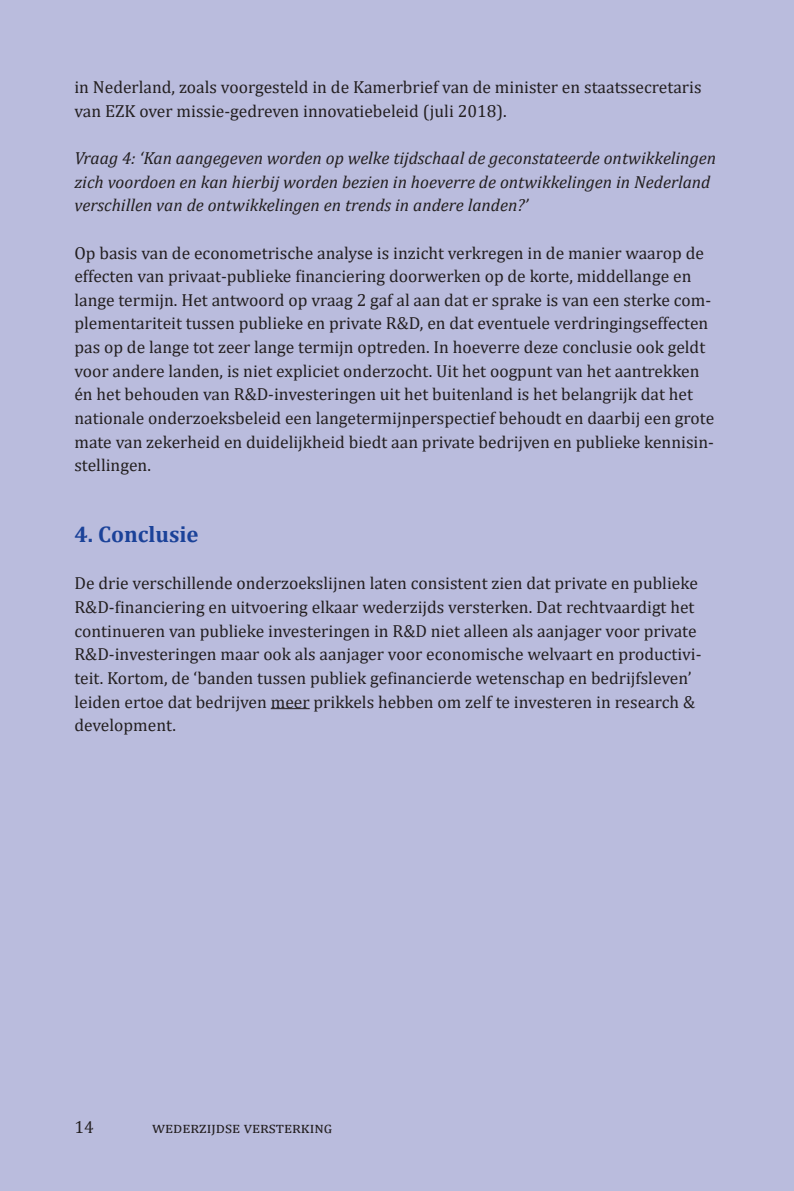
<style>
.page{position:relative;width:794px;height:1191px;background:#babcdd}
.page>*{position:absolute;margin:0;border:0;box-sizing:border-box;transform-origin:0 0}
.kop2{font:700 22.75px "Cambria";color:#1b4299}
.Body_tekst{font:17.5px/23.6px "Cambria";color:#231f20}
.Body_tekst-2{font:italic 17.5px/23.6px "Cambria";color:#231f20}
.t1{font:15.75px "Cambria";color:#231f20}
</style>
<div class="page">
<hr style="left:271px;top:708px;width:39px;height:1px;background:#231f20">
<p class="Body_tekst" style="left:74px;top:75px;width:628px">in Nederland, zoals voorgesteld in de Kamerbrief van de minister en staatssecretaris van EZK over missie-gedreven innovatiebeleid (juli 2018).</p>
<p class="Body_tekst-2" style="left:74px;top:145px;width:643px">Vraag 4: ‘Kan aangegeven worden op welke tijdschaal de geconstateerde ontwikkelingen zich voordoen en kan hierbij worden bezien in hoeverre de ontwikkelingen in Nederland verschillen van de ontwikkelingen en trends in andere landen?’</p>
<p class="Body_tekst" style="left:74px;top:241px;width:641px">Op basis van de econometrische analyse is inzicht verkregen in de manier waarop de effecten van privaat-publieke financiering doorwerken op de korte, middellange en lange termijn. Het antwoord op vraag 2 gaf al aan dat er sprake is van een sterke com&shy;plementariteit tussen publieke en private R&amp;D, en dat eventuele verdringingseffecten pas op de lange tot zeer lange termijn optreden. In hoeverre deze conclusie ook geldt voor andere landen, is niet expliciet onderzocht. Uit het oogpunt van het aantrekken én het behouden van R&amp;D-investeringen uit het buitenland is het belangrijk dat het nationale onderzoeksbeleid een langetermijnperspectief behoudt en daarbij een grote mate van zekerheid en duidelijkheid biedt aan private bedrijven en publieke kennisin&shy;stellingen.</p>
<p class="kop2" style="left:74px;top:518px;width:126px">4. Conclusie</p>
<p class="Body_tekst" style="left:74px;top:571px;width:628px">De drie verschillende onderzoekslijnen laten consistent zien dat private en publieke R&amp;D-financiering en uitvoering elkaar wederzijds versterken. Dat rechtvaardigt het continueren van publieke investeringen in R&amp;D niet alleen als aanjager voor private R&amp;D-investeringen maar ook als aanjager voor economische welvaart en productivi&shy;teit. Kortom, de ‘banden tussen publiek gefinancierde wetenschap en bedrijfsleven’ leiden ertoe dat bedrijven meer prikkels hebben om zelf te investeren in research &amp; development.</p>
<p class="Body_tekst" style="left:74px;top:1115px;width:21px">14</p>
<p class="t1" style="left:152px;top:1118px;width:182px">wederzijdse versterking</p>
</div>
